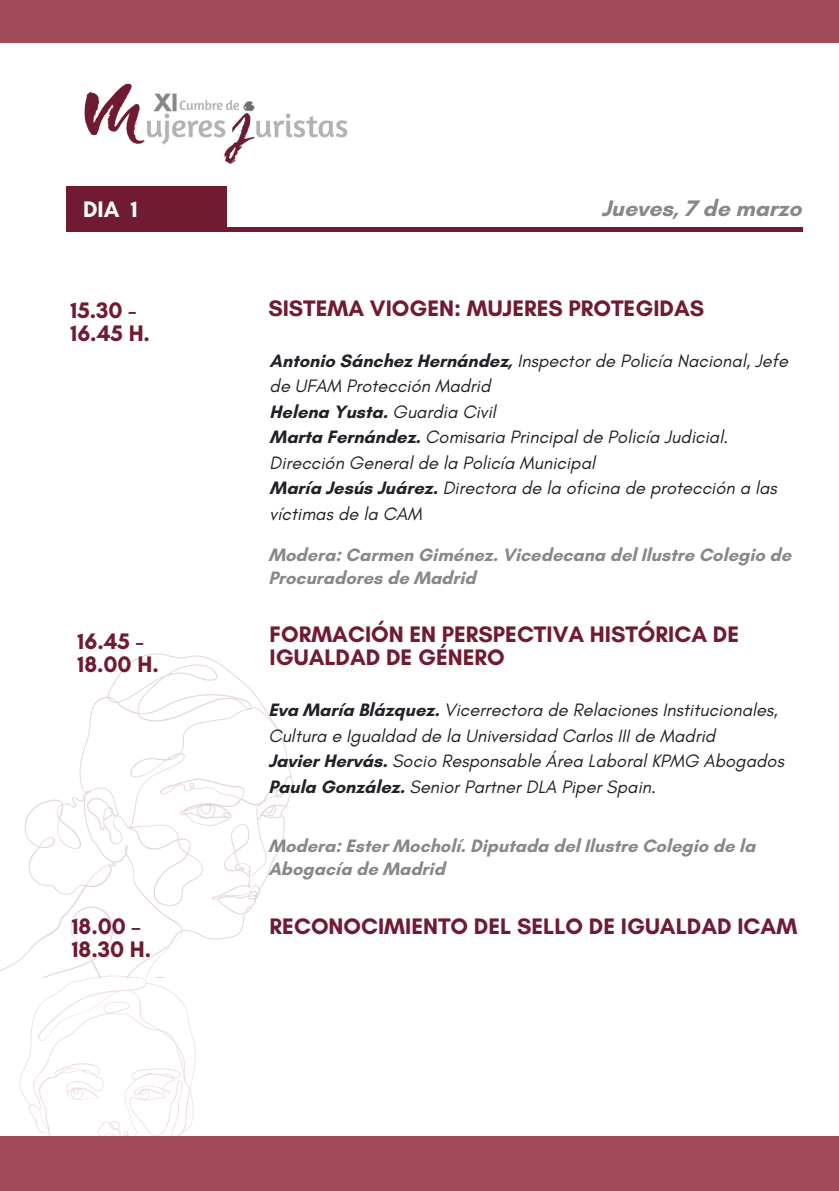
<style>
.page{position:relative;width:839px;height:1191px;background:#fff}
.page>*{position:absolute;margin:0;border:0;box-sizing:border-box;transform-origin:0 0}
.t1{font:700 22.8px/22.8px "Glacial Indifference";color:#701b31}
.t2{font:700 22.8px "Glacial Indifference";color:#868889}
.t3{font:700 22.8px "Glacial Indifference";color:#fff}
.t4{font:italic 18.2px/25.6px "Glacial Indifference";color:#212227}
.t5{font:700 18.2px/22.8px "Glacial Indifference";color:#868889}
.t6{font:700 18.2px "Glacial Indifference";color:#212227}
.s1{font-weight:700;font-style:normal}
.s2{font-weight:400;font-style:italic}
</style>
<div class="page">
<div style="left:67px;top:227px;width:735px;height:5px;background:#701b31"></div>
<div style="left:67px;top:186px;width:160px;height:46px;background:#701b31"></div>
<div style="left:0;top:0;width:838px;height:43px;background:#a2495a"></div>
<div style="left:0;top:1136px;width:838px;height:55px;background:#a2495a"></div>
<svg style="left:0;top:653px;width:293px;height:483px"></svg>
<img style="left:84px;top:83px;width:264px;height:81px">
<p class="t3" style="left:83px;top:195px;width:56px">DIA 1</p>
<h1 class="t2" style="left:601px;top:194px;width:202px">Jueves, 7 de marzo</h1>
<p class="t1" style="left:70px;top:298px;width:81px">15.30 -<br>16.45 H.</p>
<p class="t1" style="left:268px;top:296px;width:437px">SISTEMA VIOGEN: MUJERES PROTEGIDAS</p>
<h2 class="t4" style="left:269px;top:347px;width:520px"><span class="s1">Antonio Sánchez Hernández,</span> Inspector de Policía Nacional, Jefe de UFAM Protección Madrid</h2>
<h3 class="t6" style="left:269px;top:400px;width:228px">Helena Yusta. <span class="s2">Guardia Civil</span></h3>
<h3 class="t4" style="left:269px;top:424px;width:460px"><span class="s1">Marta Fernández.</span> Comisaria Principal de Policía Judicial.<br>Dirección General de la Policía Municipal</h3>
<p class="t4" style="left:269px;top:475px;width:509px"><span class="s1">María Jesús Juárez.</span> Directora de la oficina de protección a las víctimas de la CAM</p>
<p class="t1" style="left:78px;top:629px;width:83px">16.45 -<br>18.00 H.</p>
<h3 class="t5" style="left:268px;top:543px;width:524px">Modera: Carmen Giménez. Vicedecana del Ilustre Colegio de<br>Procuradores de Madrid</h3>
<p class="t1" style="left:269px;top:623px;width:471px">FORMACIÓN EN PERSPECTIVA HISTÓRICA DE<br>IGUALDAD DE GÉNERO</p>
<p class="t4" style="left:268px;top:697px;width:511px"><span class="s1">Eva María Blázquez.</span> Vicerrectora de Relaciones Institucionales,<br>Cultura e Igualdad de la Universidad Carlos III de Madrid</p>
<p class="t4" style="left:268px;top:748px;width:517px"><span class="s1">Javier Hervás.</span> Socio Responsable Área Laboral KPMG Abogados</p>
<h4 class="t4" style="left:268px;top:773px;width:389px"><span class="s1">Paula González.</span> Senior Partner DLA Piper Spain.</h4>
<h3 class="t5" style="left:268px;top:834px;width:488px">Modera: Ester Mocholí. Diputada del Ilustre Colegio de la<br>Abogacía de Madrid</h3>
<h3 class="t1" style="left:72px;top:915px;width:70px">18.00 –</h3>
<h4 class="t1" style="left:269px;top:915px;width:529px">RECONOCIMIENTO DEL SELLO DE IGUALDAD ICAM</h4>
<h3 class="t1" style="left:72px;top:938px;width:81px">18.30 H.</h3>
</div>
